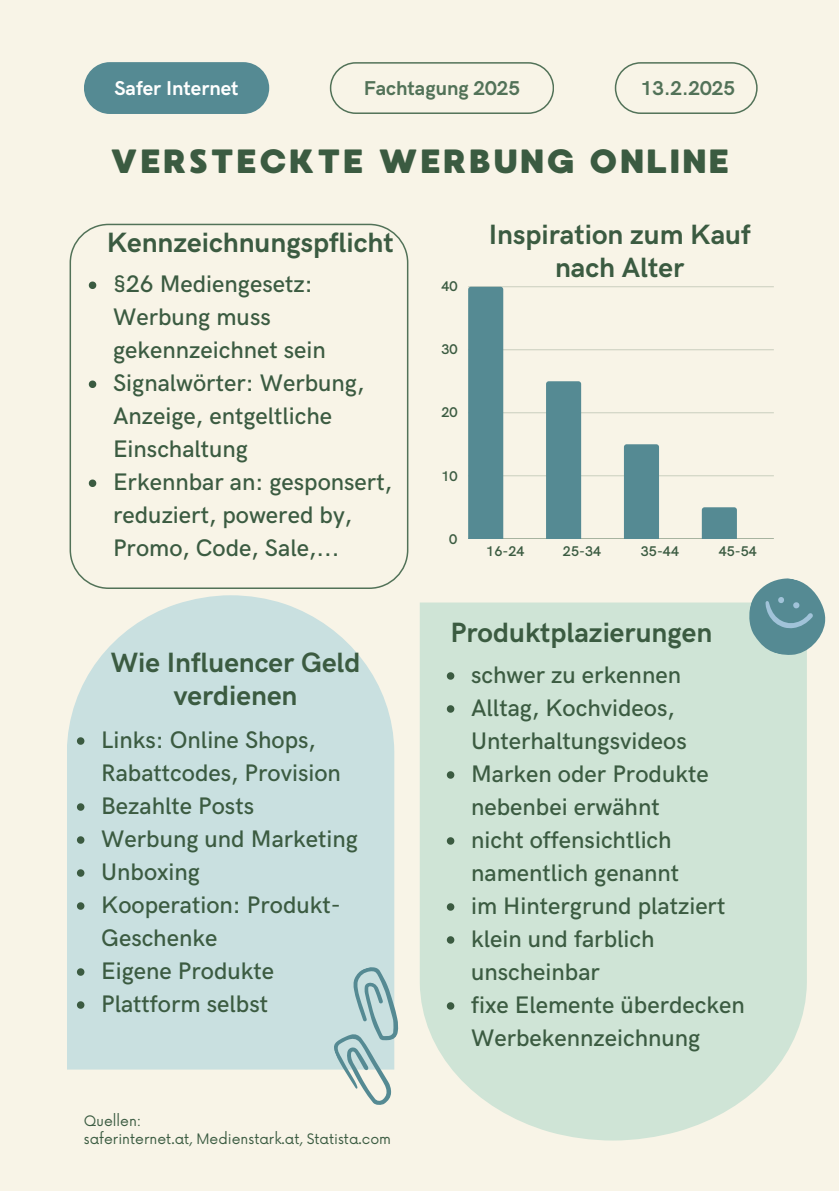
<style>
.page{position:relative;width:839px;height:1191px;background:#fff}
.page>*{position:absolute;margin:0;border:0;box-sizing:border-box;transform-origin:0 0}
.t1{font:33.6px "MADE Waffle Soft";letter-spacing:.065em;color:#3b5b41}
.t2{font:700 28px/33px "HK Grotesk";color:#3b5b41;text-align:center}
.t3{font:500 24px/33px "HK Grotesk";color:#3b5b41}
.t4{font:700 20px "HK Grotesk";color:#527258}
.t5{font:700 20px "HK Grotesk";color:#fff}
.t6{font:14px "Now";color:#3b5b41}
.t7{font:600 14px "HK Grotesk";color:#3b5b41}
</style>
<div class="page">
<div style="left:0;top:0;width:838px;height:1191px;background:#f8f4e7"></div>
<hr style="left:468px;top:538px;width:305px;height:1px;background:#a7b3a0">
<hr style="left:468px;top:475px;width:305px;height:1px;background:#d6d9c9">
<hr style="left:468px;top:412px;width:305px;height:1px;background:#d5d8c9">
<hr style="left:468px;top:349px;width:305px;height:1px;background:#d5d7c8">
<hr style="left:468px;top:287px;width:305px;height:1px;background:#eceadc">
<div style="left:468px;top:287px;width:35px;height:252px;background:#558a93"></div>
<div style="left:546px;top:381px;width:35px;height:158px;background:#558a93"></div>
<div style="left:624px;top:444px;width:35px;height:95px;background:#558a93"></div>
<svg style="left:701px;top:507px;width:35px;height:32px"></svg>
<div style="left:84px;top:62px;width:185px;height:52px;background:#558a93;border-radius:26px"></div>
<svg style="left:330px;top:62px;width:223px;height:52px"></svg>
<svg style="left:70px;top:224px;width:338px;height:365px"></svg>
<svg style="left:614px;top:62px;width:143px;height:52px"></svg>
<svg style="left:67px;top:595px;width:327px;height:475px;background:#cce1e0"></svg>
<div style="left:420px;top:603px;width:386px;height:538px;background:#cfe4d6"></div>
<svg style="left:740px;top:578px;width:86px;height:85px"></svg>
<svg style="left:792px;top:602px;width:7px;height:7px"></svg>
<svg style="left:777px;top:597px;width:7px;height:6px"></svg>
<svg style="left:311px;top:963px;width:115px;height:151px"></svg>
<svg style="left:89px;top:282px;width:7px;height:7px"></svg>
<svg style="left:89px;top:381px;width:7px;height:7px"></svg>
<svg style="left:89px;top:480px;width:7px;height:7px"></svg>
<svg style="left:77px;top:737px;width:7px;height:8px"></svg>
<svg style="left:77px;top:803px;width:7px;height:8px"></svg>
<svg style="left:77px;top:836px;width:7px;height:8px"></svg>
<svg style="left:77px;top:869px;width:7px;height:8px"></svg>
<svg style="left:77px;top:902px;width:7px;height:8px"></svg>
<svg style="left:77px;top:968px;width:7px;height:8px"></svg>
<svg style="left:77px;top:1001px;width:7px;height:8px"></svg>
<svg style="left:447px;top:672px;width:7px;height:8px"></svg>
<svg style="left:447px;top:705px;width:7px;height:8px"></svg>
<svg style="left:447px;top:771px;width:7px;height:8px"></svg>
<svg style="left:447px;top:837px;width:7px;height:8px"></svg>
<svg style="left:447px;top:903px;width:7px;height:8px"></svg>
<svg style="left:447px;top:936px;width:7px;height:8px"></svg>
<svg style="left:447px;top:1002px;width:7px;height:8px"></svg>
<h4 class="t5" style="left:114px;top:77px;width:125px">Safer Internet</h4>
<h4 class="t4" style="left:364px;top:77px;width:158px">Fachtagung 2025</h4>
<h4 class="t4" style="left:640px;top:77px;width:96px">13.2.2025</h4>
<h1 class="t1" style="left:110px;top:141px;width:620px">VERSTECKTE WERBUNG ONLINE</h1>
<h2 class="t2" style="left:107px;top:227px;width:288px">Kennzeichnungspflicht</h2>
<h2 class="t3" style="left:113px;top:268px;width:214px">§26 Mediengesetz:<br>Werbung muss gekennzeichnet sein</h2>
<p class="t3" style="left:113px;top:367px;width:253px">Signalwörter: Werbung,<br>Anzeige, entgeltliche<br>Einschaltung</p>
<p class="t3" style="left:113px;top:466px;width:280px">Erkennbar an: gesponsert, reduziert, powered by,<br>Promo, Code, Sale,...</p>
<h3 class="t2" style="left:111px;top:647px;width:251px">Wie Influencer Geld verdienen</h3>
<p class="t3" style="left:101px;top:724px;width:241px">Links: Online Shops,<br>Rabattcodes, Provision</p>
<h2 class="t3" style="left:101px;top:790px;width:154px">Bezahlte Posts</h2>
<h2 class="t3" style="left:101px;top:823px;width:258px">Werbung und Marketing</h2>
<p class="t3" style="left:101px;top:856px;width:100px">Unboxing</p>
<p class="t3" style="left:101px;top:889px;width:241px">Kooperation: Produkt-<br>Geschenke</p>
<p class="t3" style="left:101px;top:955px;width:174px">Eigene Produkte</p>
<p class="t3" style="left:101px;top:988px;width:168px">Plattform selbst</p>
<p class="t6" style="left:84px;top:1113px;width:59px">Quellen:</p>
<p class="t6" style="left:84px;top:1131px;width:309px">saferinternet.at, Medienstark.at, Statista.com</p>
<p class="t7" style="left:441px;top:279px;width:18px">40</p>
<p class="t7" style="left:441px;top:342px;width:18px">30</p>
<p class="t7" style="left:441px;top:405px;width:18px">20</p>
<p class="t7" style="left:441px;top:468px;width:18px">10</p>
<p class="t7" style="left:449px;top:531px;width:10px">0</p>
<p class="t2" style="left:488px;top:219px;width:263px">Inspiration zum Kauf nach Alter</p>
<p class="t7" style="left:486px;top:543px;width:40px">16-24</p>
<p class="t7" style="left:563px;top:543px;width:40px">25-34</p>
<p class="t7" style="left:640px;top:543px;width:40px">35-44</p>
<p class="t7" style="left:718px;top:543px;width:40px">45-54</p>
<p class="t2" style="left:450px;top:617px;width:263px">Produktplazierungen</p>
<p class="t3" style="left:471px;top:659px;width:211px">schwer zu erkennen</p>
<p class="t3" style="left:471px;top:692px;width:217px">Alltag, Kochvideos,<br>Unterhaltungsvideos</p>
<p class="t3" style="left:471px;top:758px;width:239px">Marken oder Produkte nebenbei erwähnt</p>
<p class="t3" style="left:471px;top:824px;width:209px">nicht offensichtlich namentlich genannt</p>
<p class="t3" style="left:471px;top:890px;width:256px">im Hintergrund platziert</p>
<p class="t3" style="left:471px;top:923px;width:185px">klein und farblich unscheinbar</p>
<p class="t3" style="left:471px;top:989px;width:275px">fixe Elemente überdecken<br>Werbekennzeichnung</p>
</div>
